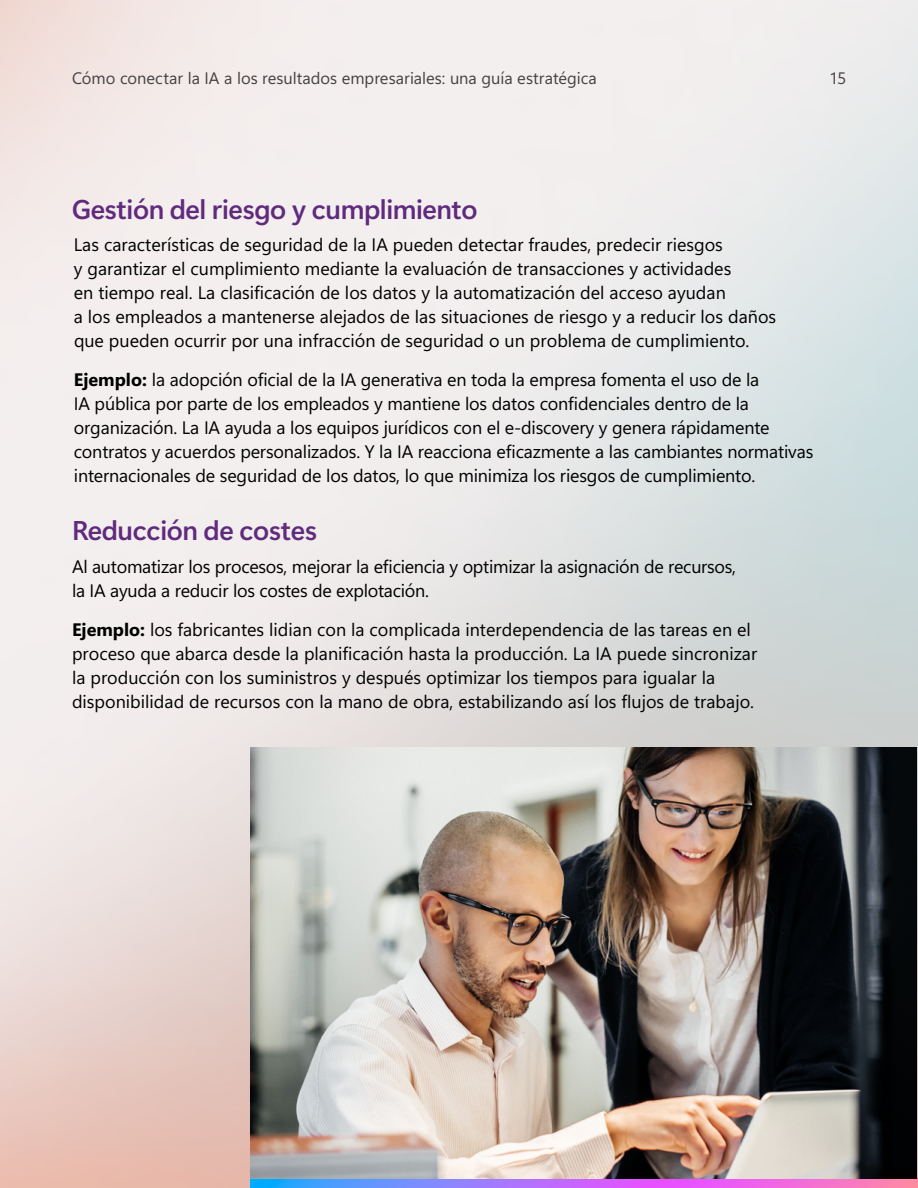
<style>
.page{position:relative;width:918px;height:1188px;background:#fff}
.page>*{position:absolute;margin:0;border:0;box-sizing:border-box;transform-origin:0 0}
.H3_18_22{font:27px "Segoe Sans 240000";letter-spacing:-.015em;color:#602a7e}
.body_copy_12_16{font:18px/24px "Segoe Sans a 8000";color:#000}
.t1{font:16.5px "Segoe Sans a 8000";color:#454142}
.s1{font-family:"Segoe Sans a 8000 2 bc 0000"}
</style>
<div class="page">
<img style="left:0;top:0;width:918px;height:1188px">
<svg style="left:251px;top:1176px;width:667px;height:12px;background:#b078f0"></svg>
<img style="left:251px;top:747px;width:665px;height:432px">
<p class="t1" style="left:72px;top:67px;width:527px">Cómo conectar la IA a los resultados empresariales: una guía estratégica</p>
<p class="t1" style="left:831px;top:67px;width:17px">15</p>
<h3 class="H3_18_22" style="left:72px;top:190px;width:407px">Gestión del riesgo y cumplimiento</h3>
<p class="body_copy_12_16" style="left:74px;top:233px;width:704px">Las características de seguridad de la IA pueden detectar fraudes, predecir riesgos<br>y garantizar el cumplimiento mediante la evaluación de transacciones y actividades<br>en tiempo real. La clasificación de los datos y la automatización del acceso ayudan<br>a los empleados a mantenerse alejados de las situaciones de riesgo y a reducir los daños que pueden ocurrir por una infracción de seguridad o un problema de cumplimiento.</p>
<p class="body_copy_12_16" style="left:74px;top:368px;width:741px"><span class="s1">Ejemplo:</span> la adopción oficial de la IA generativa en toda la empresa fomenta el uso de la<br>IA pública por parte de los empleados y mantiene los datos confidenciales dentro de la organización. La IA ayuda a los equipos jurídicos con el e-discovery y genera rápidamente contratos y acuerdos personalizados. Y la IA reacciona eficazmente a las cambiantes normativas internacionales de seguridad de los datos, lo que minimiza los riesgos de cumplimiento.</p>
<h3 class="H3_18_22" style="left:72px;top:511px;width:247px">Reducción de costes</h3>
<p class="body_copy_12_16" style="left:72px;top:554px;width:666px">Al automatizar los procesos, mejorar la eficiencia y optimizar la asignación de recursos, la IA ayuda a reducir los costes de explotación.</p>
<p class="body_copy_12_16" style="left:72px;top:617px;width:687px"><span class="s1">Ejemplo:</span> los fabricantes lidian con la complicada interdependencia de las tareas en el proceso que abarca desde la planificación hasta la producción. La IA puede sincronizar la producción con los suministros y después optimizar los tiempos para igualar la disponibilidad de recursos con la mano de obra, estabilizando así los flujos de trabajo.</p>
</div>
